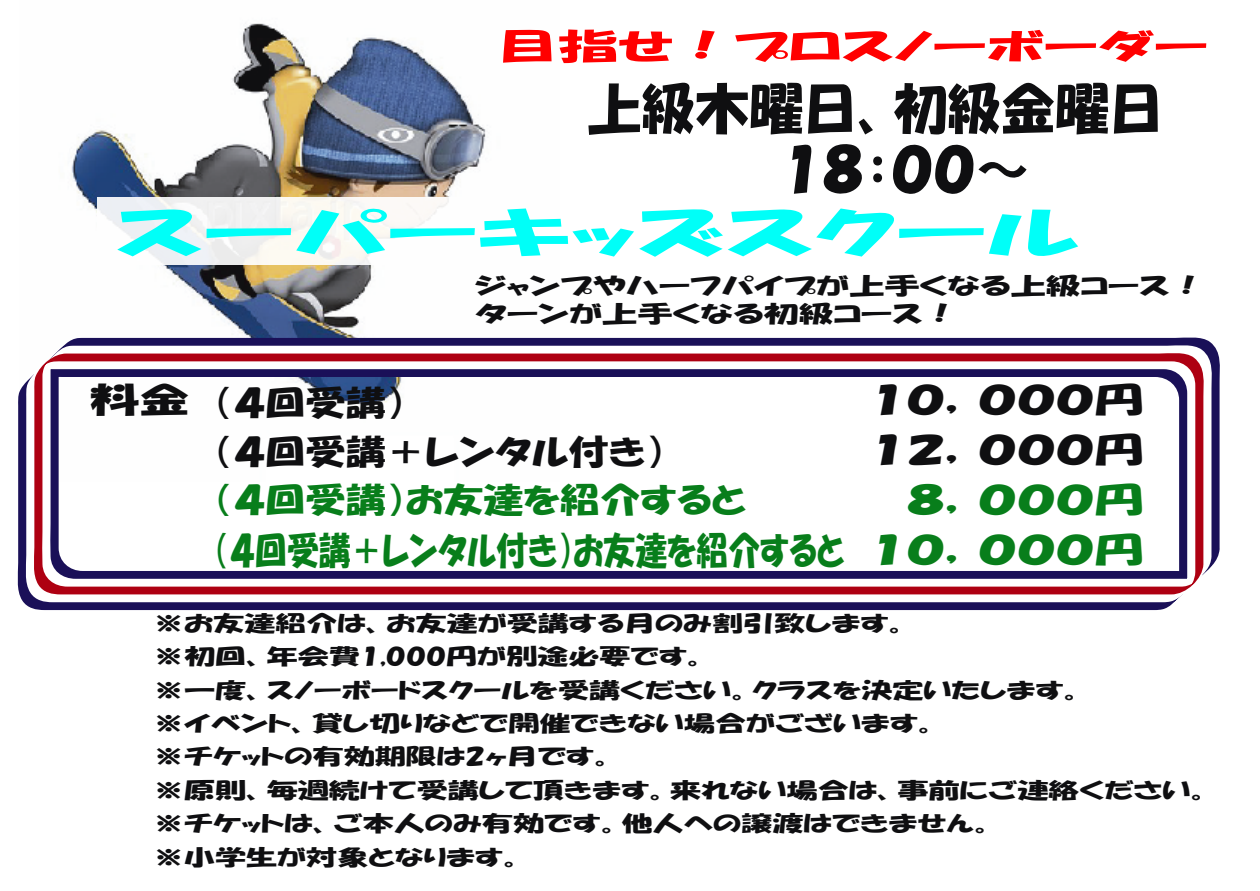
<style>
.page{position:relative;width:1260px;height:891px;background:#fff}
.page>*{position:absolute;margin:0;border:0;box-sizing:border-box;transform-origin:0 0}
.t1{font:54px/60.8px "HGP Soei Kakupoptai";color:#0f0f11}
.t2{font:54px "HGP Soei Kakupoptai";color:#00fff8;scale:1.87 1}
.t3{font:37.65px "HGP Soei Kakupoptai";color:#087e1b;scale:.85 1}
.t4{font:35.1px "HGP Soei Kakupoptai";color:#f00;scale:1.71 1}
.t5{font:34.05px "HGP Soei Kakupoptai";color:#0f0f11;scale:1.46 1}
.t6{font:34.05px "HGP Soei Kakupoptai";color:#087e1b;scale:1.18 1}
.t7{font:34.05px "HGP Soei Kakupoptai";color:#0f0f11;scale:1.18 1}
.t8{font:34.05px "HGP Soei Kakupoptai";color:#087e1b;scale:1.46 1}
.t9{font:23.1px/27.6px "HGP Soei Kakupoptai";color:#0f0f11;scale:1.52 1}
.t10{font:21.6px/33.5px "HGP Soei Kakupoptai";color:#0f0f11;scale:1.43 1}
.s1{font-size:34.05px}
</style>
<div class="page">
<img style="left:71px;top:23px;width:415px;height:313px">
<svg style="left:17px;top:336px;width:1203px;height:274px;background:#463e78"></svg>
<svg style="left:24px;top:343px;width:1190px;height:260px"></svg>
<svg style="left:32px;top:351px;width:1174px;height:243px"></svg>
<div style="left:97px;top:198px;width:992px;height:67px;background:#fff;opacity:.92"></div>
<h3 class="t4" style="left:497px;top:28px;width:417px">目指せ！プロスノーボーダー</h3>
<h1 class="t1" style="left:780px;top:78px;width:385px;text-indent:-192px">上級木曜日、初級金曜日<br>１８：００～</h1>
<h1 class="t2" style="left:115px;top:205px;width:518px">スーパーキッズスクール</h1>
<p class="t9" style="left:475px;top:272px;width:482px">ジャンプやハーフパイプが上手くなる上級コース！ターンが上手くなる初級コース！</p>
<h3 class="t5" style="left:90px;top:385px;width:218px">料金（４回受講）</h3>
<h3 class="t5" style="left:868px;top:383px;width:191px">１０，０００円</h3>
<h3 class="t7" style="left:214px;top:434px;width:384px">（４回受講＋レンタル付き）</h3>
<h3 class="t5" style="left:868px;top:433px;width:191px">１２，０００円</h3>
<h3 class="t6" style="left:214px;top:483px;width:453px">（４回受講）お友達を紹介すると</h3>
<h3 class="t8" style="left:907px;top:482px;width:164px">８，０００円</h3>
<h2 class="t3" style="left:214px;top:531px;width:1096px">（４回受講＋レンタル付き）お友達を紹介すると <span class="s1">１０，０００円</span></h2>
<p class="t10" style="left:153px;top:606px;width:741px">※お友達紹介は、お友達が受講する月のみ割引致します。<br>※初回、年会費1,000円が別途必要です。<br>※一度、スノーボードスクールを受講ください。クラスを決定いたします。<br>※イベント、貸し切りなどで開催できない場合がございます。<br>※チケットの有効期限は2ヶ月です。<br>※原則、毎週続けて受講して頂きます。来れない場合は、事前にご連絡ください。※チケットは、ご本人のみ有効です。他人への譲渡はできません。<br>※小学生が対象となります。</p>
</div>
